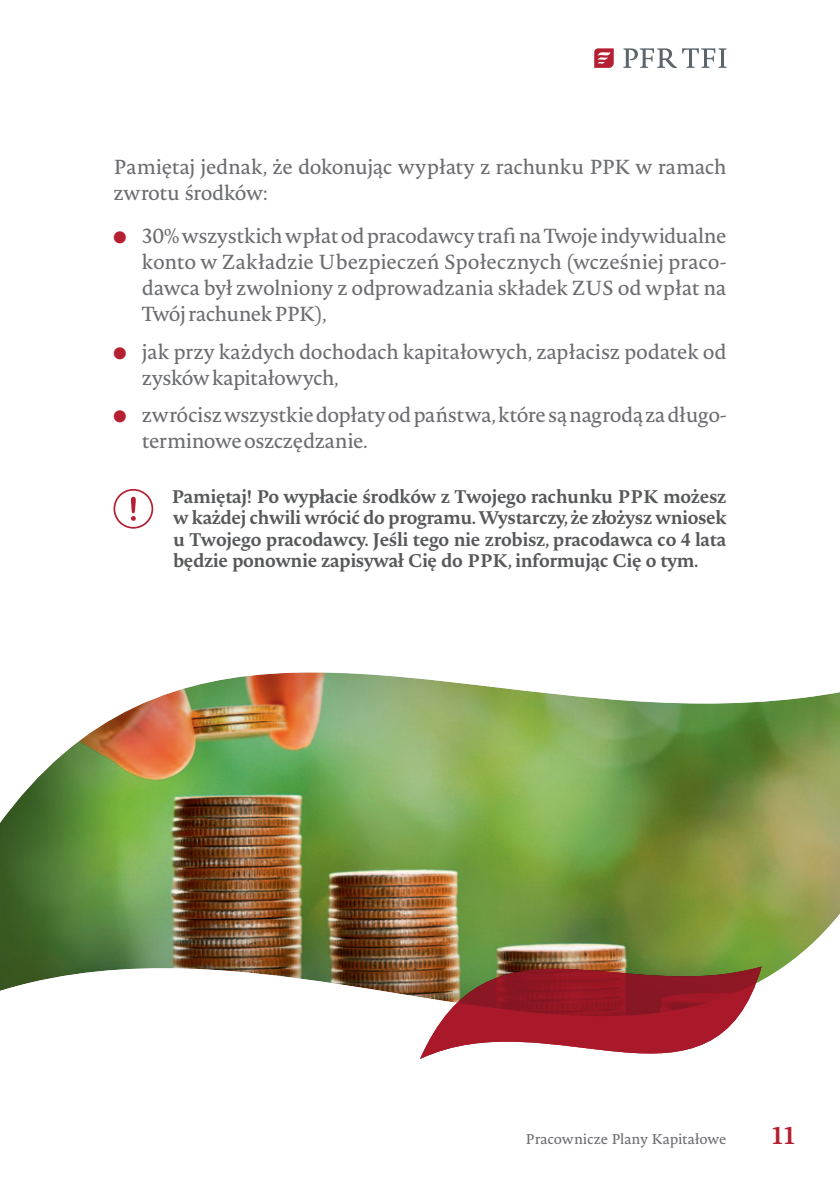
<style>
.page{position:relative;width:840px;height:1191px;background:#fff}
.page>*{position:absolute;margin:0;border:0;box-sizing:border-box;transform-origin:0 0}
.t1{font:700 24px "Novel Pro";color:#b41f32}
.t2{font:20px/26px "Novel Pro";letter-spacing:-.02em;color:#6c6d70}
.t3{font:700 18px/21.6px "Novel Pro";letter-spacing:-.025em;color:#57585a;text-align:justify}
.t4{font:14px "Novel Pro";letter-spacing:-.015em;color:#6c6d70}
.s1{font-size:16px;color:#b41f32}
</style>
<div class="page">
<svg style="left:594px;top:48px;width:19px;height:20px"></svg>
<svg style="left:623px;top:48px;width:103px;height:20px"></svg>
<svg style="left:113px;top:489px;width:40px;height:39px"></svg>
<div style="left:0;top:660px;width:839px;height:380px;background:#788187;opacity:.5"></div>
<svg style="left:420px;top:964px;width:341px;height:95px"></svg>
<p class="t2" style="left:113px;top:153px;width:614px">Pamiętaj jednak, że dokonując wypłaty z rachunku PPK w ramach zwrotu środków:</p>
<p class="t2" style="left:142px;top:222px;width:585px;text-align:justify;text-indent:-28px"><span class="s1">●</span> 30% wszystkich wpłat od pracodawcy trafi na Twoje indywidualne konto w Zakładzie Ubezpieczeń Społecznych (wcześniej praco&shy;dawca był zwolniony z odprowadzania składek ZUS od wpłat na Twój rachunek PPK),</p>
<p class="t2" style="left:142px;top:338px;width:585px;text-indent:-28px"><span class="s1">●</span> jak przy każdych dochodach kapitałowych, zapłacisz podatek od zysków kapitałowych,</p>
<p class="t2" style="left:142px;top:401px;width:585px;text-indent:-28px"><span class="s1">●</span> zwrócisz wszystkie dopłaty od państwa, które są nagrodą za długo&shy;terminowe oszczędzanie.</p>
<p class="t3" style="left:171px;top:484px;width:556px">Pamiętaj! Po wypłacie środków z Twojego rachunku PPK możesz w każdej chwili wrócić do programu. Wystarczy, że złożysz wniosek u Twojego pracodawcy. Jeśli tego nie zrobisz, pracodawca co 4 lata będzie ponownie zapisywał Cię do PPK, informując Cię o tym.</p>
<p class="t4" style="left:525px;top:1128px;width:202px">Pracownicze Plany Kapitałowe</p>
<p class="t1" style="left:770px;top:1116px;width:27px">11</p>
</div>
